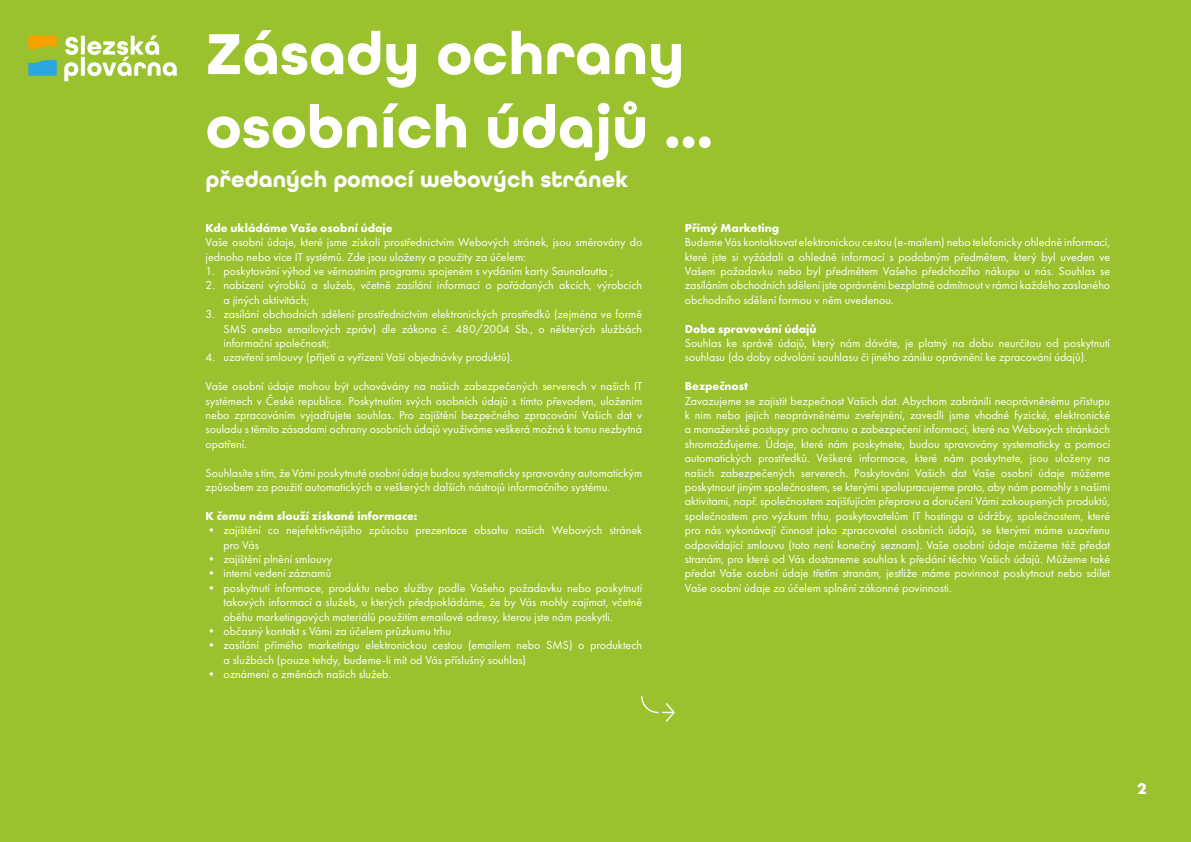
<style>
.page{position:relative;width:1191px;height:842px;background:#99c22e}
.page>*{position:absolute;margin:0;border:0;box-sizing:border-box;transform-origin:0 0}
.t1{font:700 61px/73.2px "All Round Gothic";color:#fff}
.t2{font:700 23px "All Round Gothic";color:#fff}
.t3{font:700 16px "Futura PT";color:#fff}
.t4{font:12px/14.4px "Futura PT";color:#fff}
.t5{font:700 12px "Futura PT";color:#fff}
</style>
<div class="page">
<svg style="left:641px;top:696px;width:33px;height:26px"></svg>
<svg style="left:64px;top:35px;width:113px;height:46px"></svg>
<svg style="left:28px;top:35px;width:29px;height:41px"></svg>
<h1 class="t1" style="left:206px;top:18px;width:509px">Zásady ochrany osobních údajů ...</h1>
<h2 class="t2" style="left:206px;top:166px;width:424px">předaných pomocí webových stránek</h2>
<p class="t5" style="left:206px;top:220px;width:188px">Kde ukládáme Vaše osobní údaje</p>
<p class="t4" style="left:206px;top:235px;width:438px">Vaše osobní údaje, které jsme získali prostřednictvím Webových stránek, jsou směrovány do jednoho nebo více IT systémů. Zde jsou uloženy a použity za účelem:</p>
<p class="t4" style="left:206px;top:264px;width:409px">1. poskytování výhod ve věrnostním programu spojeném s vydáním karty Saunalautta ;</p>
<p class="t4" style="left:224px;top:278px;width:420px;text-indent:-18px">2. nabízení výrobků a služeb, včetně zasílání informací o pořádaných akcích, výrobcích a jiných aktivitách;</p>
<p class="t4" style="left:224px;top:307px;width:420px;text-align:justify;text-indent:-18px">3. zasílání obchodních sdělení prostřednictvím elektronických prostředků (zejména ve formě SMS anebo emailových zpráv) dle zákona č. 480/2004 Sb., o některých službách informační společnosti;</p>
<p class="t4" style="left:206px;top:350px;width:309px">4. uzavření smlouvy (přijetí a vyřízení Vaší objednávky produktů).</p>
<p class="t4" style="left:206px;top:379px;width:438px;text-align:justify">Vaše osobní údaje mohou být uchovávány na našich zabezpečených serverech v našich IT systémech v České republice. Poskytnutím svých osobních údajů s tímto převodem, uložením nebo zpracováním vyjadřujete souhlas. Pro zajištění bezpečného zpracování Vašich dat v souladu s těmito zásadami ochrany osobních údajů využíváme veškerá možná k tomu nezbytná opatření.</p>
<p class="t4" style="left:206px;top:465px;width:438px">Souhlasíte s tím, že Vámi poskytnuté osobní údaje budou systematicky spravovány automatickým způsobem za použití automatických a veškerých dalších nástrojů informačního systému.</p>
<p class="t5" style="left:206px;top:508px;width:213px">K čemu nám slouží získané informace:</p>
<p class="t4" style="left:224px;top:523px;width:420px;text-indent:-18px">• zajištění co nejefektivnějšího způsobu prezentace obsahu našich Webových stránek pro Vás</p>
<p class="t4" style="left:206px;top:552px;width:128px">• zajištění plnění smlouvy</p>
<p class="t4" style="left:206px;top:566px;width:127px">• interní vedení záznamů</p>
<p class="t4" style="left:224px;top:580px;width:420px;text-align:justify;text-indent:-18px">• poskytnutí informace, produktu nebo služby podle Vašeho požadavku nebo poskytnutí takových informací a služeb, u kterých předpokládáme, že by Vás mohly zajímat, včetně oběhu marketingových materiálů použitím emailové adresy, kterou jste nám poskytli.</p>
<p class="t4" style="left:206px;top:624px;width:247px">• občasný kontakt s Vámi za účelem průzkumu trhu</p>
<p class="t4" style="left:224px;top:638px;width:420px;text-indent:-18px">• zasílání přímého marketingu elektronickou cestou (emailem nebo SMS) o produktech a službách (pouze tehdy, budeme-li mít od Vás příslušný souhlas)</p>
<p class="t4" style="left:206px;top:667px;width:187px">• oznámení o změnách našich služeb.</p>
<p class="t5" style="left:685px;top:220px;width:96px">Přímý Marketing</p>
<p class="t4" style="left:685px;top:235px;width:427px;text-align:justify">Budeme Vás kontaktovat elektronickou cestou (e-mailem) nebo telefonicky ohledně informací, které jste si vyžádali a ohledně informací s podobným předmětem, který byl uveden ve Vašem požadavku nebo byl předmětem Vašeho předchozího nákupu u nás. Souhlas se zasíláním obchodních sdělení jste oprávněni bezplatně odmítnout v rámci každého zaslaného obchodního sdělení formou v něm uvedenou.</p>
<p class="t5" style="left:685px;top:321px;width:133px">Doba spravování údajů</p>
<p class="t4" style="left:685px;top:336px;width:427px">Souhlas ke správě údajů, který nám dáváte, je platný na dobu neurčitou od poskytnutí souhlasu (do doby odvolání souhlasu či jiného zániku oprávnění ke zpracování údajů).</p>
<p class="t5" style="left:685px;top:378px;width:65px">Bezpečnost</p>
<p class="t4" style="left:685px;top:393px;width:427px;text-align:justify">Zavazujeme se zajistit bezpečnost Vašich dat. Abychom zabránili neoprávněnému přístupu k nim nebo jejich neoprávněnému zveřejnění, zavedli jsme vhodné fyzické, elektronické a manažerské postupy pro ochranu a zabezpečení informací, které na Webových stránkách shromažďujeme. Údaje, které nám poskytnete, budou spravovány systematicky a pomocí automatických prostředků. Veškeré informace, které nám poskytnete, jsou uloženy na našich zabezpečených serverech. Poskytování Vašich dat Vaše osobní údaje můžeme poskytnout jiným společnostem, se kterými spolupracujeme proto, aby nám pomohly s našimi aktivitami, např. společnostem zajišťujícím přepravu a doručení Vámi zakoupených produktů, společnostem pro výzkum trhu, poskytovatelům IT hostingu a údržby, společnostem, které pro nás vykonávají činnost jako zpracovatel osobních údajů, se kterými máme uzavřenu odpovídající smlouvu (toto není konečný seznam). Vaše osobní údaje můžeme též předat stranám, pro které od Vás dostaneme souhlas k předání těchto Vašich údajů. Můžeme také předat Vaše osobní údaje třetím stranám, jestliže máme povinnost poskytnout nebo sdílet Vaše osobní údaje za účelem splnění zákonné povinnosti.</p>
<h3 class="t3" style="left:1137px;top:778px;width:11px">2</h3>
</div>
